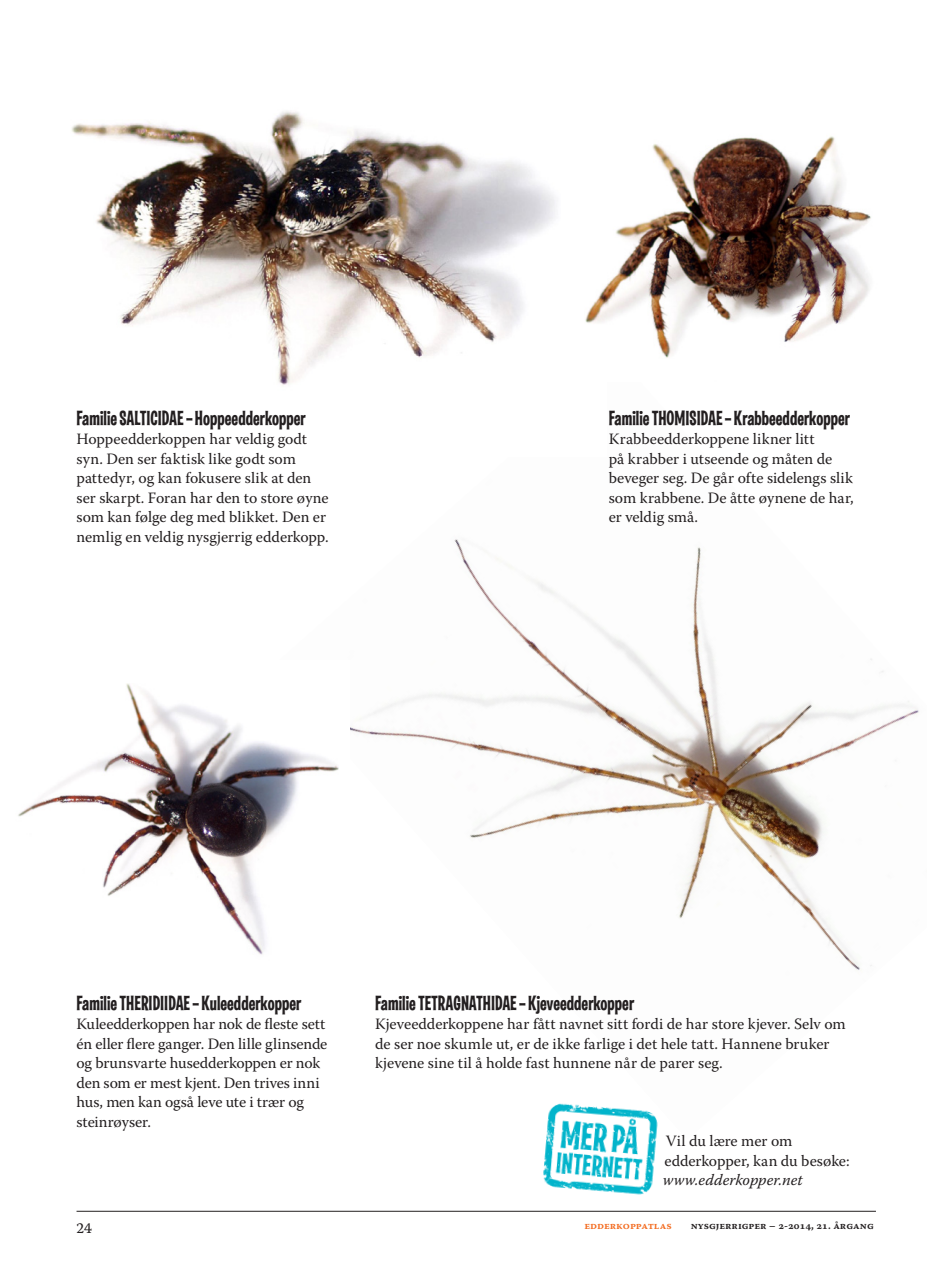
<style>
.page{position:relative;width:927px;height:1263px;background:#fff}
.page>*{position:absolute;margin:0;border:0;box-sizing:border-box;transform-origin:0 0}
.t1{font:21px "Las Vegas OT Jackpot";color:#231f20}
.t2{font:15.75px/19.5px "Warnock Pro";letter-spacing:-.005em;color:#231f20}
.t3{font:italic 15.75px "Warnock Pro";letter-spacing:.005em;color:#231f20}
.t4{font:15px "Warnock Pro Capt";color:#231f20}
.t5{font:10.5px "Warnock Pro Semibold Capt";color:#231f20}
.t6{font:10.5px "Warnock Pro Semibold Capt";color:#f36c21}
</style>
<div class="page">
<img style="left:350px;top:539px;width:569px;height:431px">
<img style="left:71px;top:111px;width:485px;height:275px">
<img style="left:18px;top:683px;width:321px;height:272px">
<img style="left:585px;top:136px;width:286px;height:222px">
<img style="left:543px;top:1103px;width:115px;height:92px">
<hr style="left:77px;top:1211px;width:799px;height:1px;background:#231f20">
<h1 class="t1" style="left:77px;top:406px;width:231px">Familie SALTICIDAE – Hoppeedderkopper</h1>
<p class="t2" style="left:77px;top:429px;width:254px">Hoppeedderkoppen har veldig godt syn. Den ser faktisk like godt som pattedyr, og kan fokusere slik at den ser skarpt. Foran har den to store øyne som kan følge deg med blikket. Den er nemlig en veldig nysgjerrig edderkopp.</p>
<h1 class="t1" style="left:609px;top:406px;width:243px">Familie THOMISIDAE – Krabbeedderkopper</h1>
<p class="t2" style="left:609px;top:429px;width:247px">Krabbeedderkoppene likner litt<br>på krabber i utseende og måten de beveger seg. De går ofte sidelengs slik som krabbene. De åtte øynene de har, er veldig små.</p>
<h1 class="t1" style="left:77px;top:991px;width:226px">Familie THERIDIIDAE – Kuleedderkopper</h1>
<p class="t2" style="left:77px;top:1014px;width:252px">Kuleedderkoppen har nok de fleste sett én eller flere ganger. Den lille glinsende og brunsvarte husedderkoppen er nok den som er mest kjent. Den trives inni hus, men kan også leve ute i trær og steinrøyser.</p>
<h1 class="t1" style="left:375px;top:991px;width:261px">Familie TETRAGNATHIDAE – Kjeveedderkopper</h1>
<p class="t2" style="left:375px;top:1014px;width:472px">Kjeveedderkoppene har fått navnet sitt fordi de har store kjever. Selv om de ser noe skumle ut, er de ikke farlige i det hele tatt. Hannene bruker kjevene sine til å holde fast hunnene når de parer seg.</p>
<p class="t2" style="left:664px;top:1131px;width:187px">Vil du lære mer om edderkopper, kan du besøke:</p>
<p class="t3" style="left:663px;top:1170px;width:141px">www.edderkopper.net</p>
<p class="t4" style="left:77px;top:1218px;width:17px">24</p>
<p class="t6" style="left:584px;top:1219px;width:8px">EDDERKOPPA</p>
<p class="t6" style="left:648px;top:1219px;width:13px">TLAS</p>
<p class="t5" style="left:691px;top:1219px;width:185px">nysgjerrigper – 2-2014, 21. årgang</p>
</div>
